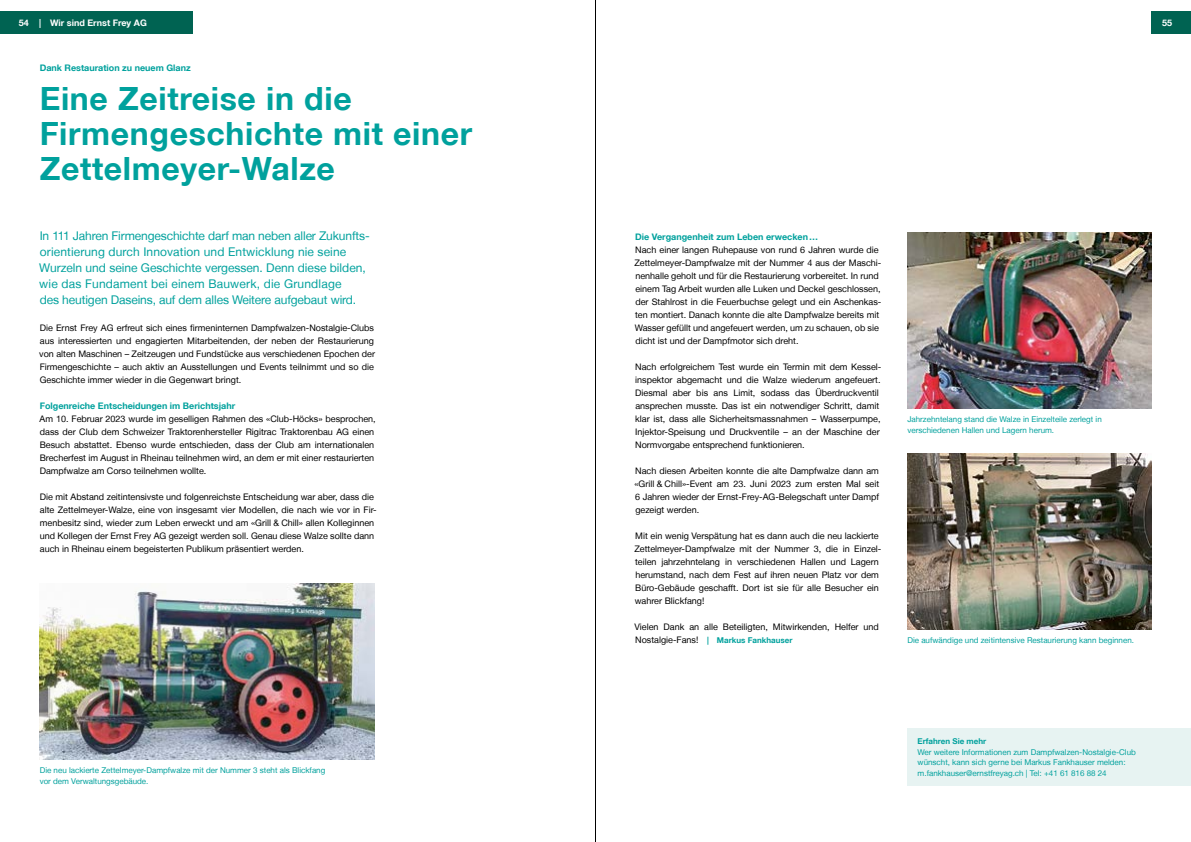
<style>
.page{position:relative;width:1191px;height:842px;background:#fff}
.page>*{position:absolute;margin:0;border:0;box-sizing:border-box;transform-origin:0 0}
.t1{font:700 32px/35px "Helvetica Neue LT";letter-spacing:.02em;color:#00a19d}
.t2{font:12px/16px "Helvetica Neue LT";color:#00a19d}
.t3{font:9px/13px "Helvetica Neue LT";color:#000}
.t4{font:700 9px "Helvetica Neue LT";color:#00a19d}
.t5{font:700 9px "Helvetica Neue LT";color:#fff}
.t6{font:8px/11px "Helvetica Neue LT";color:#00a19d}
.t7{font:700 8px "Helvetica Neue LT";color:#00a19d}
.s1{font-weight:400;font-size:9px;color:#000}
</style>
<div class="page">
<img style="left:907px;top:454px;width:244px;height:176px">
<img style="left:40px;top:584px;width:334px;height:176px">
<img style="left:907px;top:233px;width:244px;height:176px">
<div style="left:907px;top:728px;width:284px;height:58px;background:#e7f3f2"></div>
<div style="left:0;top:11px;width:193px;height:23px;background:#006352"></div>
<div style="left:1151px;top:11px;width:40px;height:23px;background:#006352"></div>
<hr style="left:595px;top:0;width:1px;height:842px;background:#000">
<p class="t5" style="left:19px;top:17px;width:130px">54 | Wir sind Ernst Frey AG</p>
<p class="t5" style="left:1162px;top:17px;width:12px">55</p>
<p class="t4" style="left:40px;top:62px;width:153px">Dank Restauration zu neuem Glanz</p>
<h1 class="t1" style="left:40px;top:80px;width:434px">Eine Zeitreise in die<br>Firmengeschichte mit einer<br>Zettelmeyer-Walze</h1>
<p class="t2" style="left:39px;top:227px;width:332px">In 111 Jahren Firmengeschichte darf man neben aller Zukunfts&shy;orientierung durch Innovation und Entwicklung nie seine Wurzeln und seine Geschichte vergessen. Denn diese bilden, wie das Fundament bei einem Bauwerk, die Grundlage<br>des heutigen Daseins, auf dem alles Weitere aufgebaut wird.</p>
<p class="t3" style="left:39px;top:321px;width:337px;text-align:justify">Die Ernst Frey AG erfreut sich eines firmeninternen Dampfwalzen-Nostalgie-Clubs aus interessierten und engagierten Mitarbeitenden, der neben der Restaurierung von alten Maschinen – Zeitzeugen und Fundstücke aus verschiedenen Epochen der Firmengeschichte – auch aktiv an Ausstellungen und Events teilnimmt und so die Geschichte immer wieder in die Gegenwart bringt.</p>
<p class="t4" style="left:40px;top:400px;width:197px">Folgenreiche Entscheidungen im Berichtsjahr</p>
<p class="t3" style="left:40px;top:412px;width:337px">Am 10. Februar 2023 wurde im geselligen Rahmen des «Club-Höcks» besprochen, dass der Club dem Schweizer Traktorenhersteller Rigitrac Traktorenbau AG einen Besuch abstattet. Ebenso wurde entschieden, dass der Club am internationalen Brecherfest im August in Rheinau teilnehmen wird, an dem er mit einer restaurierten Dampfwalze am Corso teilnehmen wollte.</p>
<p class="t3" style="left:40px;top:490px;width:338px">Die mit Abstand zeitintensivste und folgenreichste Entscheidung war aber, dass die alte Zettelmeyer-Walze, eine von insgesamt vier Modellen, die nach wie vor in Fir&shy;menbesitz sind, wieder zum Leben erweckt und am «Grill &amp; Chill» allen Kolleginnen und Kollegen der Ernst Frey AG gezeigt werden soll. Genau diese Walze sollte dann auch in Rheinau einem begeisterten Publikum präsentiert werden.</p>
<p class="t6" style="left:40px;top:764px;width:287px">Die neu lackierte Zettelmeyer-Dampfwalze mit der Nummer 3 steht als Blickfang vor dem Verwaltungsgebäude.</p>
<p class="t4" style="left:635px;top:231px;width:184px">Die Vergangenheit zum Leben erwecken…</p>
<p class="t3" style="left:634px;top:243px;width:248px">Nach einer langen Ruhepause von rund 6 Jahren wurde die Zettelmeyer-Dampfwalze mit der Nummer 4 aus der Maschi&shy;nenhalle geholt und für die Restaurierung vorbereitet. In rund einem Tag Arbeit wurden alle Luken und Deckel geschlossen, der Stahlrost in die Feuerbuchse gelegt und ein Aschenkas&shy;ten montiert. Danach konnte die alte Dampfwalze bereits mit Wasser gefüllt und angefeuert werden, um zu schauen, ob sie dicht ist und der Dampfmotor sich dreht.</p>
<p class="t3" style="left:635px;top:360px;width:247px">Nach erfolgreichem Test wurde ein Termin mit dem Kessel&shy;inspektor abgemacht und die Walze wiederum angefeuert.<br>Diesmal aber bis ans Limit, sodass das Überdruckventil ansprechen musste. Das ist ein notwendiger Schritt, damit klar ist, dass alle Sicherheitsmassnahmen – Wasserpumpe, Injektor-Speisung und Druckventile – an der Maschine der Normvorgabe entsprechend funktionieren.</p>
<p class="t3" style="left:634px;top:464px;width:246px;text-align:justify">Nach diesen Arbeiten konnte die alte Dampfwalze dann am «Grill &amp; Chill»-Event am 23. Juni 2023 zum ersten Mal seit 6 Jahren wieder der Ernst-Frey-AG-Belegschaft unter Dampf gezeigt werden.</p>
<p class="t3" style="left:634px;top:529px;width:248px">Mit ein wenig Verspätung hat es dann auch die neu lackierte Zettelmeyer-Dampfwalze mit der Nummer 3, die in Einzel&shy;teilen jahrzehntelang in verschiedenen Hallen und Lagern herumstand, nach dem Fest auf ihren neuen Platz vor dem Büro-Gebäude geschafft. Dort ist sie für alle Besucher ein wahrer Blickfang!</p>
<p class="t3" style="left:634px;top:620px;width:246px">Vielen Dank an alle Beteiligten, Mitwirkenden, Helfer und</p>
<p class="t7" style="left:635px;top:635px;width:159px"><span class="s1">Nostalgie-Fans!</span> | Markus Fankhauser</p>
<p class="t6" style="left:907px;top:413px;width:196px">Jahrzehntelang stand die Walze in Einzelteile zerlegt in verschiedenen Hallen und Lagern herum.</p>
<p class="t6" style="left:907px;top:634px;width:228px">Die aufwändige und zeitintensive Restaurierung kann beginnen.</p>
<p class="t7" style="left:917px;top:736px;width:70px">Erfahren Sie mehr</p>
<p class="t6" style="left:917px;top:746px;width:220px;line-height:10.5px">Wer weitere Informationen zum Dampfwalzen-Nostalgie-Club wünscht, kann sich gerne bei Markus Fankhauser melden: m.fankhauser@ernstfreyag.ch | Tel: +41 61 816 88 24</p>
</div>
